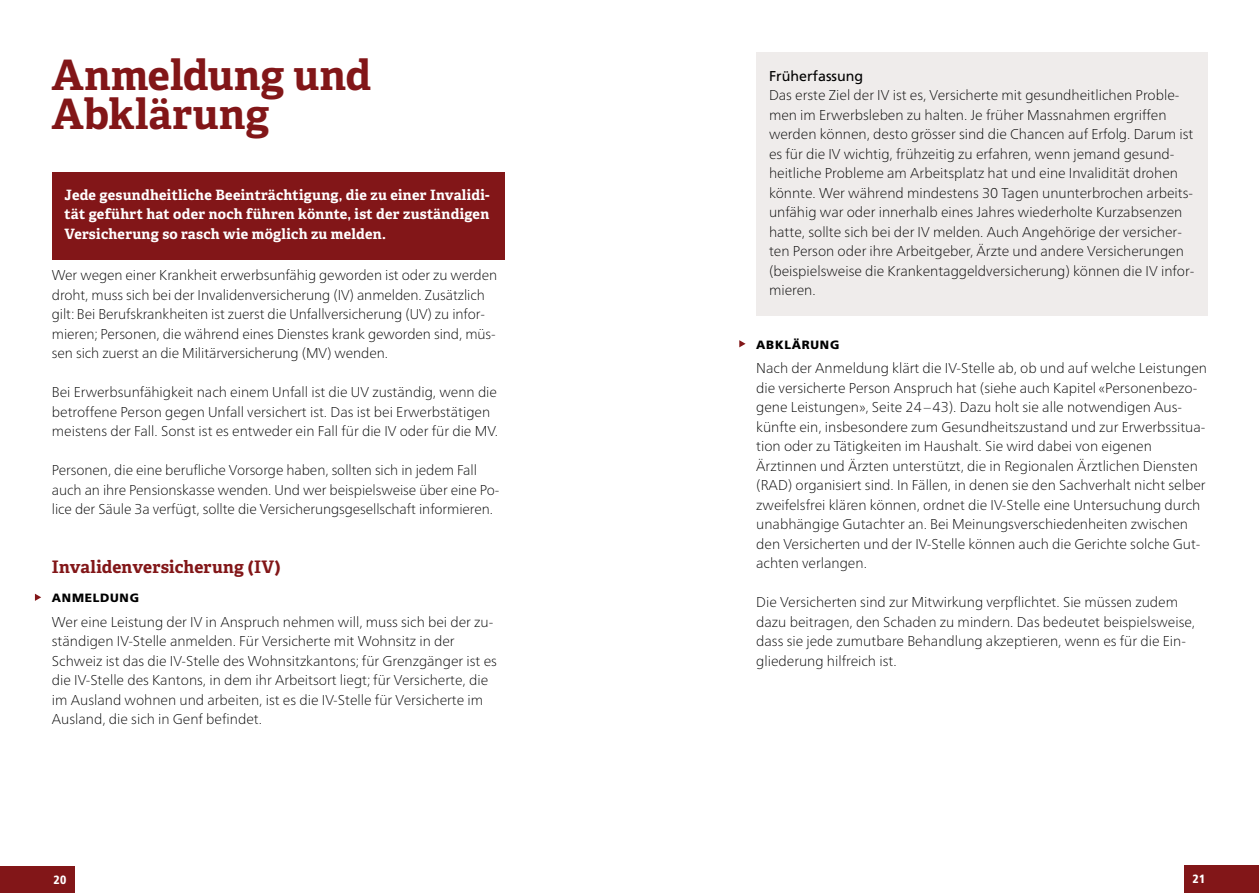
<style>
.page{position:relative;width:1259px;height:893px;background:#fff}
.page>*{position:absolute;margin:0;border:0;box-sizing:border-box;transform-origin:0 0}
.Haupttitel_Adelle_Bo{font:700 42px/39px "Adelle";letter-spacing:.005em;color:#821618}
._2_Untertitel_Adelle{font:700 17.25px "Adelle";letter-spacing:.01em;color:#821618}
.LAUFTEXT{font:100 14.25px/19.5px "Frutiger Neue LT Pro";color:#000}
.graue_Kasten{font:100 14.25px/19.5px "Frutiger Neue LT Pro";color:#000}
.Lead{font:700 14.25px/19.5px "Adelle";letter-spacing:.02em;color:#fff;text-align:justify}
.graue_Kasten-2{font:14.25px "Frutiger";color:#000}
._4__Zwischentitel_Fr{font:900 12px "Frutiger";letter-spacing:.06em;color:#000}
.t1{font:900 condensed 12px "Frutiger";color:#fff}
</style>
<div class="page">
<div style="left:0;top:866px;width:74px;height:27px;background:#821618"></div>
<div style="left:1184px;top:865px;width:75px;height:28px;background:#821618"></div>
<div style="left:52px;top:172px;width:452px;height:87px;background:#821618"></div>
<svg style="left:35px;top:594px;width:6px;height:7px"></svg>
<div style="left:756px;top:52px;width:452px;height:49px;background:#efeceb"></div>
<div style="left:756px;top:72px;width:452px;height:243px;background:#efeceb"></div>
<svg style="left:739px;top:340px;width:6px;height:7px"></svg>
<h1 class="Haupttitel_Adelle_Bo" style="left:52px;top:56px;width:321px">Anmeldung und<br>Abklärung</h1>
<p class="Lead" style="left:65px;top:185px;width:426px">Jede gesundheitliche Beeinträchtigung, die zu einer Invalidi&shy;tät geführt hat oder noch führen könnte, ist der zuständigen Versicherung so rasch wie möglich zu melden.</p>
<p class="LAUFTEXT" style="left:52px;top:266px;width:447px">Wer wegen einer Krankheit erwerbsunfähig geworden ist oder zu werden droht, muss sich bei der Invalidenversicherung (IV) anmelden. Zusätzlich gilt: Bei Berufskrankheiten ist zuerst die Unfallversicherung (UV) zu infor&shy;mieren; Personen, die während eines Dienstes krank geworden sind, müs&shy;sen sich zuerst an die Militärversicherung (MV) wenden.</p>
<p class="LAUFTEXT" style="left:52px;top:383px;width:448px">Bei Erwerbsunfähigkeit nach einem Unfall ist die UV zuständig, wenn die betroffene Person gegen Unfall versichert ist. Das ist bei Erwerbstätigen meistens der Fall. Sonst ist es entweder ein Fall für die IV oder für die MV.</p>
<p class="LAUFTEXT" style="left:52px;top:461px;width:449px">Personen, die eine berufliche Vorsorge haben, sollten sich in jedem Fall auch an ihre Pensionskasse wenden. Und wer beispielsweise über eine Po&shy;lice der Säule 3a verfügt, sollte die Versicherungsgesellschaft informieren.</p>
<h2 class="_2_Untertitel_Adelle" style="left:52px;top:556px;width:230px">Invalidenversicherung (IV)</h2>
<h3 class="_4__Zwischentitel_Fr" style="left:52px;top:591px;width:89px">ANMELDUNG</h3>
<p class="LAUFTEXT" style="left:52px;top:612px;width:446px">Wer eine Leistung der IV in Anspruch nehmen will, muss sich bei der zu&shy;ständigen IV-Stelle anmelden. Für Versicherte mit Wohnsitz in der Schweiz ist das die IV-Stelle des Wohnsitzkantons; für Grenzgänger ist es die IV-Stelle des Kantons, in dem ihr Arbeitsort liegt; für Versicherte, die im Ausland wohnen und arbeiten, ist es die IV-Stelle für Versicherte im Ausland, die sich in Genf befindet.</p>
<p class="graue_Kasten-2" style="left:769px;top:67px;width:96px">Früherfassung</p>
<p class="graue_Kasten" style="left:769px;top:85px;width:427px">Das erste Ziel der IV ist es, Versicherte mit gesundheitlichen Proble&shy;men im Erwerbsleben zu halten. Je früher Massnahmen ergriffen werden können, desto grösser sind die Chancen auf Erfolg. Darum ist es für die IV wichtig, frühzeitig zu erfahren, wenn jemand gesund&shy;heitliche Probleme am Arbeitsplatz hat und eine Invalidität drohen könnte. Wer während mindestens 30 Tagen ununterbrochen arbeits&shy;unfähig war oder innerhalb eines Jahres wiederholte Kurzabsenzen hatte, sollte sich bei der IV melden. Auch Angehörige der versicher&shy;ten Person oder ihre Arbeitgeber, Ärzte und andere Versicherungen (beispielsweise die Krankentaggeldversicherung) können die IV infor&shy;mieren.</p>
<h3 class="_4__Zwischentitel_Fr" style="left:756px;top:337px;width:85px">ABKLÄRUNG</h3>
<p class="LAUFTEXT" style="left:756px;top:358px;width:452px">Nach der Anmeldung klärt die IV-Stelle ab, ob und auf welche Leistungen die versicherte Person Anspruch hat (siehe auch Kapitel «Personenbezo&shy;gene Leistungen», Seite 24–43). Dazu holt sie alle notwendigen Aus&shy;künfte ein, insbesondere zum Gesundheitszustand und zur Erwerbssitua&shy;tion oder zu Tätigkeiten im Haushalt. Sie wird dabei von eigenen Ärztinnen und Ärzten unterstützt, die in Regionalen Ärztlichen Diensten (RAD) organisiert sind. In Fällen, in denen sie den Sachverhalt nicht selber zweifelsfrei klären können, ordnet die IV-Stelle eine Untersuchung durch unabhängige Gutachter an. Bei Meinungsverschiedenheiten zwischen den Versicherten und der IV-Stelle können auch die Gerichte solche Gut&shy;achten verlangen.</p>
<p class="LAUFTEXT" style="left:756px;top:592px;width:440px">Die Versicherten sind zur Mitwirkung verpflichtet. Sie müssen zudem dazu beitragen, den Schaden zu mindern. Das bedeutet beispielsweise, dass sie jede zumutbare Behandlung akzeptieren, wenn es für die Ein&shy;gliederung hilfreich ist.</p>
<p class="t1" style="left:54px;top:872px;width:14px">20</p>
<p class="t1" style="left:1192px;top:871px;width:14px">21</p>
</div>
